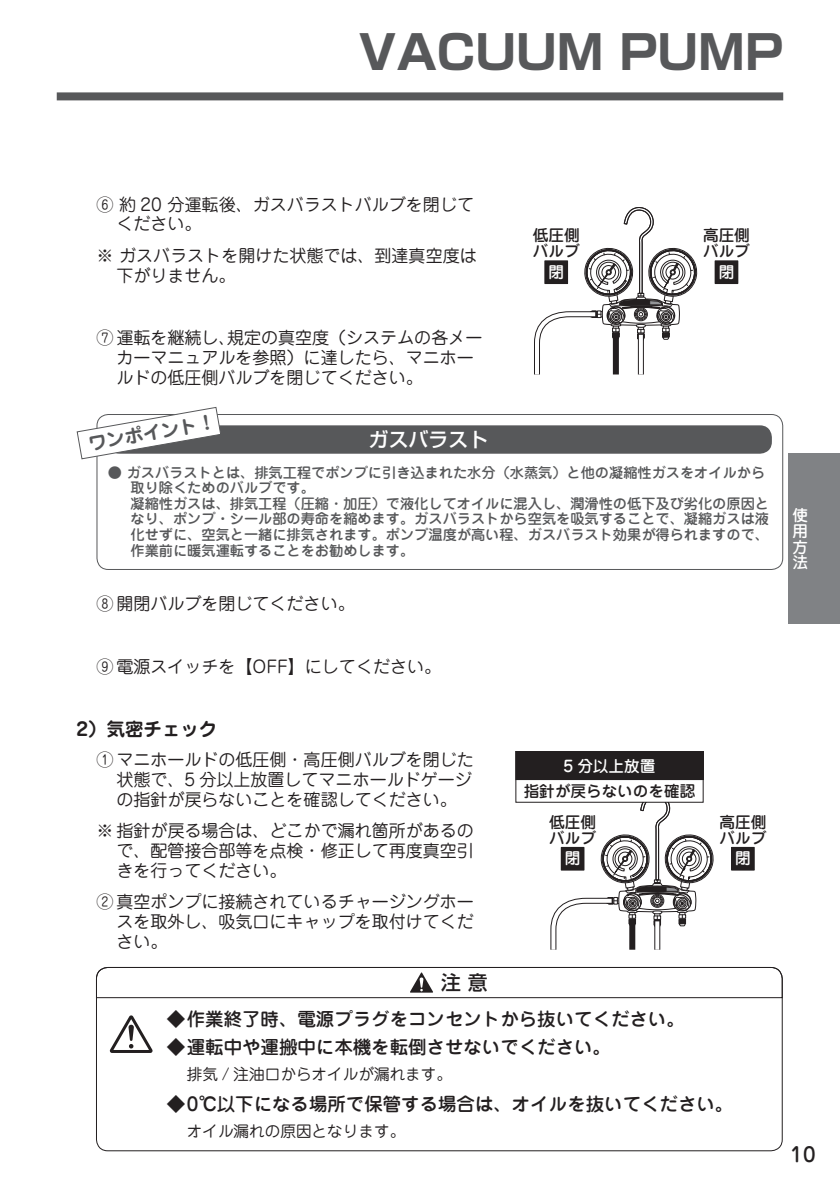
<style>
.page{position:relative;width:840px;height:1191px;background:#fff}
.page>*{position:absolute;margin:0;border:0;box-sizing:border-box;transform-origin:0 0}
.t1{font:700 46.8px "Shin Go Pro";color:#57585a}
.t2{font:500 19.8px "Shin Go Pro";color:#fff}
.t3{font:500 19.8px "Jun 34 Pro";color:#231f20}
.t4{font:500 19.8px "Shin Go Pro";color:#231f20}
.t5{font:500 18.4px "Jun 34 Pro";color:#231f20}
.t6{font:700 18.4px "Jun 501 Pro";color:#231f20}
.t7{font:700 18.4px "Jun 501 Pro";color:#57585a}
.t8{font:17px/19.8px "Jun 201 Pro";color:#231f20;text-align:justify}
.t9{font:500 15.6px/16px "Jun 34 Pro";color:#231f20}
.t10{font:15.6px "Jun 201 Pro";color:#231f20}
.t11{font:500 15.6px/15.6px "Jun 34 Pro";color:#fff;text-align:justify}
.t12{font:500 14.2px/15.6px "Jun 34 Pro";color:#57585a}
</style>
<div class="page">
<div style="left:57px;top:92px;width:725px;height:8px;background:#57585a"></div>
<svg style="left:547px;top:793px;width:167px;height:156px"></svg>
<div style="left:731px;top:847px;width:22px;height:23px;background:#231f20"></div>
<div style="left:730px;top:847px;width:24px;height:23px;border:1px solid #231f20"></div>
<div style="left:561px;top:847px;width:22px;height:23px;background:#231f20"></div>
<div style="left:560px;top:847px;width:24px;height:23px;border:1px solid #231f20"></div>
<div style="left:515px;top:751px;width:187px;height:51px;background:#fff"></div>
<div style="left:515px;top:751px;width:187px;height:28px;background:#231f20"></div>
<div style="left:515px;top:751px;width:188px;height:29px;border:1px solid #231f20"></div>
<svg style="left:96px;top:966px;width:686px;height:32px"></svg>
<div style="left:96px;top:967px;width:686px;height:184px;border:1px solid #231f20;border-radius:11px"></div>
<svg style="left:110px;top:1015px;width:42px;height:38px"></svg>
<svg style="left:534px;top:207px;width:164px;height:168px"></svg>
<div style="left:714px;top:261px;width:23px;height:22px;background:#231f20"></div>
<div style="left:714px;top:260px;width:24px;height:24px;border:1px solid #231f20"></div>
<div style="left:544px;top:261px;width:23px;height:22px;background:#231f20"></div>
<div style="left:544px;top:260px;width:23px;height:24px;border:1px solid #231f20"></div>
<div style="left:788px;top:454px;width:51px;height:170px;background:#808285"></div>
<div style="left:96px;top:414px;width:686px;height:156px;border:1px solid #57585a;border-radius:11px"></div>
<div style="left:108px;top:425px;width:663px;height:29px;background:#57585a;border-radius:12px"></div>
<svg style="left:76px;top:407px;width:146px;height:53px"></svg>
<h1 class="t1" style="left:358px;top:15px;width:426px">VACUUM PUMP</h1>
<p class="t8" style="left:116px;top:192px;width:359px;text-indent:-20px">⑥ 約 20 分運転後、ガスバラストバルブを閉じてください。</p>
<p class="t8" style="left:116px;top:243px;width:361px;text-indent:-20px">※ ガスバラストを開けた状態では、到達真空度は下がりません。</p>
<p class="t8" style="left:116px;top:326px;width:367px;text-align:left;text-indent:-20px">⑦ 運転を継続し、規定の真空度（システムの各メーカーマニュアルを参照）に達したら、マニホールドの低圧側バルブを閉じてください。</p>
<p class="t7" style="left:86px;top:429px;width:124px;rotate:-10deg">ワンポイント !</p>
<p class="t2" style="left:369px;top:423px;width:121px">ガスバラスト</p>
<p class="t9" style="left:532px;top:225px;width:48px">低圧側バルブ</p>
<p class="t11" style="left:548px;top:263px;width:17px">閉</p>
<p class="t9" style="left:702px;top:225px;width:48px">高圧側バルブ</p>
<p class="t11" style="left:718px;top:263px;width:17px">閉</p>
<p class="t12" style="left:130px;top:463px;width:639px;text-indent:-23px">● ガスバラストとは、排気工程でポンプに引き込まれた水分（水蒸気）と他の凝縮性ガスをオイルから取り除くためのバルブです。<br>凝縮性ガスは、排気工程（圧縮･加圧）で液化してオイルに混入し、潤滑性の低下及び劣化の原因となり、ポンプ・シール部の寿命を縮めます。ガスバラストから空気を吸気することで、凝縮ガスは液化せずに、空気と一緒に排気されます。ポンプ温度が高い程、ガスバラスト効果が得られますので、作業前に暖気運転することをお勧めします。</p>
<p class="t8" style="left:96px;top:592px;width:259px">⑧ 開閉バルブを閉じてください。</p>
<p class="t8" style="left:96px;top:654px;width:346px">⑨ 電源スイッチを【OFF】にしてください。</p>
<p class="t6" style="left:77px;top:715px;width:142px">2）気密チェック</p>
<p class="t8" style="left:116px;top:748px;width:359px;text-indent:-20px">① マニホールドの低圧側・高圧側バルブを閉じた状態で、5 分以上放置してマニホールドゲージの指針が戻らないことを確認してください。</p>
<p class="t8" style="left:116px;top:819px;width:359px;text-indent:-20px">※ 指針が戻る場合は、どこかで漏れ箇所があるので、配管接合部等を点検・修正して再度真空引きを行ってください。</p>
<p class="t8" style="left:116px;top:890px;width:359px;text-indent:-20px">② 真空ポンプに接続されているチャージングホースを取外し、吸気口にキャップを取付けてください。</p>
<p class="t11" style="left:563px;top:756px;width:93px">5 分以上放置</p>
<p class="t9" style="left:523px;top:781px;width:173px">指針が戻らないのを確認</p>
<p class="t9" style="left:549px;top:812px;width:48px">低圧側バルブ</p>
<p class="t11" style="left:564px;top:849px;width:17px">閉</p>
<p class="t9" style="left:719px;top:812px;width:48px">高圧側バルブ</p>
<p class="t11" style="left:734px;top:849px;width:17px">閉</p>
<p class="t4" style="left:441px;top:966px;width:48px">注 意</p>
<p class="t5" style="left:167px;top:1004px;width:519px">◆ 作業終了時、電源プラグをコンセントから抜いてください。</p>
<p class="t5" style="left:167px;top:1032px;width:445px">◆ 運転中や運搬中に本機を転倒させないでください。</p>
<p class="t10" style="left:187px;top:1061px;width:267px">排気 / 注油口からオイルが漏れます。</p>
<p class="t5" style="left:167px;top:1089px;width:567px">◆ 0℃以下になる場所で保管する場合は、オイルを抜いてください。</p>
<p class="t10" style="left:187px;top:1118px;width:220px">オイル漏れの原因となります。</p>
<p class="t11" style="left:792px;top:506px;width:16px">使用方法</p>
<p class="t3" style="left:790px;top:1138px;width:27px">10</p>
</div>
